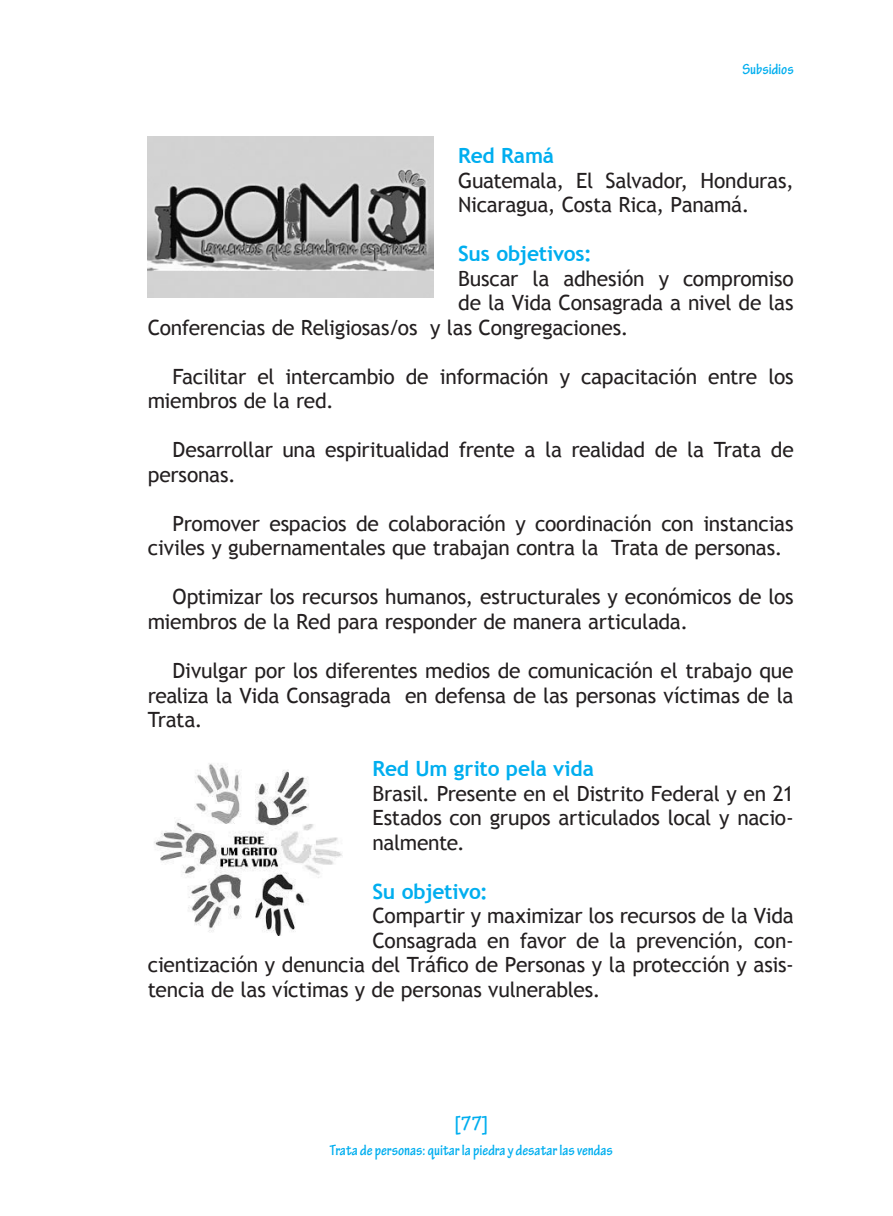
<style>
.page{position:relative;width:893px;height:1216px;background:#fff}
.page>*{position:absolute;margin:0;border:0;box-sizing:border-box;transform-origin:0 0}
.t1{font:21px/24.5px "Trebuchet MS";letter-spacing:-.015em;color:#231f20}
.t2{font:700 21px "Trebuchet MS";letter-spacing:-.01em;color:#00aeef}
.t3{font:700 condensed 21px "Tekton Pro";color:#00aeef}
.t4{font:700 condensed 15.75px "Tekton Pro";color:#00aeef}
</style>
<div class="page">
<img style="left:148px;top:136px;width:285px;height:161px">
<img style="left:154px;top:763px;width:189px;height:172px">
<p class="t4" style="left:742px;top:60px;width:53px">Subsidios</p>
<p class="t2" style="left:458px;top:143px;width:97px">Red Ramá</p>
<p class="t1" style="left:458px;top:168px;width:337px">Guatemala, El Salvador, Honduras,<br>Nicaragua, Costa Rica, Panamá.</p>
<p class="t2" style="left:458px;top:241px;width:135px">Sus objetivos:</p>
<p class="t1" style="left:458px;top:266px;width:337px">Buscar la adhesión y compromiso</p>
<p class="t1" style="left:458px;top:291px;width:337px">de la Vida Consagrada a nivel de las</p>
<p class="t1" style="left:148px;top:315px;width:482px">Conferencias de Religiosas/os y las Congregaciones.</p>
<p class="t1" style="left:148px;top:364px;width:647px;text-indent:25px">Facilitar el intercambio de información y capacitación entre los miembros de la red.</p>
<p class="t1" style="left:148px;top:438px;width:648px;text-indent:25px">Desarrollar una espiritualidad frente a la realidad de la Trata de personas.</p>
<p class="t1" style="left:148px;top:511px;width:647px;text-indent:25px">Promover espacios de colaboración y coordinación con instancias civiles y gubernamentales que trabajan contra la Trata de personas.</p>
<p class="t1" style="left:148px;top:585px;width:647px;text-indent:25px">Optimizar los recursos humanos, estructurales y económicos de los miembros de la Red para responder de manera articulada.</p>
<p class="t1" style="left:148px;top:658px;width:647px;text-align:justify;text-indent:25px">Divulgar por los diferentes medios de comunicación el trabajo que realiza la Vida Consagrada en defensa de las personas víctimas de la Trata.</p>
<p class="t2" style="left:372px;top:755px;width:223px">Red Um grito pela vida</p>
<p class="t1" style="left:372px;top:781px;width:423px;text-align:justify">Brasil. Presente en el Distrito Federal y en 21<br>Estados con grupos articulados local y nacio&shy;nalmente.</p>
<p class="t2" style="left:372px;top:878px;width:117px">Su objetivo:</p>
<p class="t1" style="left:372px;top:903px;width:423px">Compartir y maximizar los recursos de la Vida</p>
<p class="t1" style="left:372px;top:928px;width:423px">Consagrada en favor de la prevención, con-</p>
<p class="t1" style="left:148px;top:952px;width:647px">cientización y denuncia del Tráfico de Personas y la protección y asis-</p>
<p class="t1" style="left:148px;top:977px;width:454px">tencia de las víctimas y de personas vulnerables.</p>
<p class="t3" style="left:455px;top:1111px;width:35px">[77]</p>
<p class="t4" style="left:330px;top:1140px;width:285px">Trata de personas: quitar la piedra y desatar las vendas</p>
</div>
